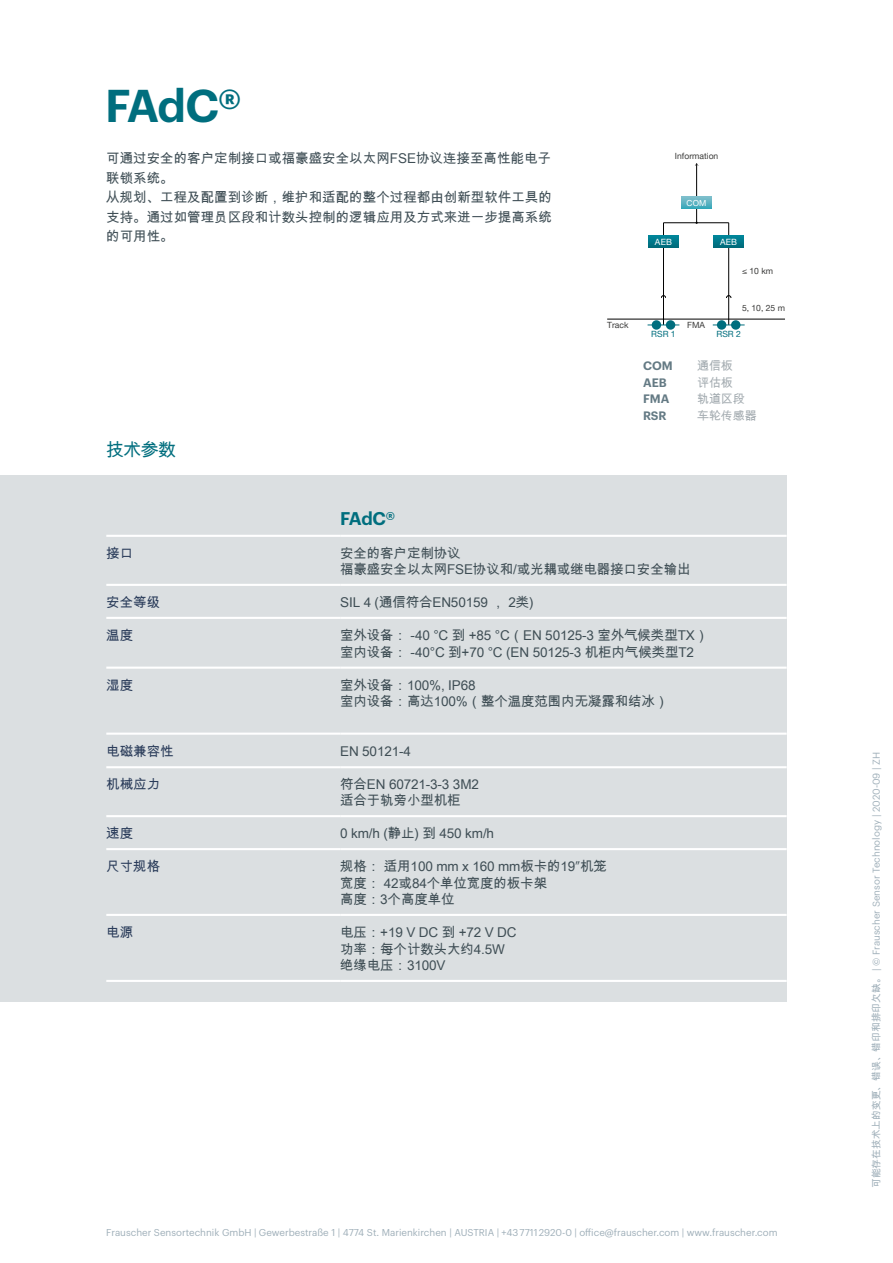
<style>
.page{position:relative;width:893px;height:1263px;background:#fff}
.page>*{position:absolute;margin:0;border:0;box-sizing:border-box;transform-origin:0 0}
.t1{font:600 45px "Graphik LCG";color:#006e7e}
.t2{font:600 18px "Graphik LCG";color:#006e7e}
.t3{font:18px "Arial Unicode MS";color:#006e7e}
.t4{font:13.5px/16.5px "Arial Unicode MS";letter-spacing:-.01em;color:#3f4e55}
.t5{font:13.5px "Arial Unicode MS";color:#2a3c5a}
.t6{font:12px "Arial Unicode MS";letter-spacing:-.01em;color:#a4acb1}
.t7{font:600 12px "Graphik LCG";letter-spacing:-.01em;color:#647a84}
.t8{font:9.75px "Graphik LCG";color:#9fafb9}
.t9{font:8.55px "Helvetica Neue LTW1 G";color:#3c3c3b}
.t10{font:8.55px "Helvetica Neue LTW1 G";color:#006e7e}
.t11{font:8.55px "Helvetica Neue LTW1 G";letter-spacing:.02em;color:#fff}
.t12{font:8.25px "Helvetica Neue LTW1 G";color:#fff}
.s1{font-family:"Arial Unicode MS"}
</style>
<div class="page">
<div style="left:0;top:475px;width:787px;height:526px;background:#dbdfe1"></div>
<hr style="left:106px;top:535px;width:234px;height:2px;background:#fff">
<hr style="left:340px;top:535px;width:447px;height:2px;background:#fff">
<hr style="left:106px;top:914px;width:234px;height:2px;background:#fff">
<hr style="left:340px;top:914px;width:447px;height:2px;background:#fff">
<hr style="left:106px;top:584px;width:234px;height:2px;background:#fff">
<hr style="left:340px;top:584px;width:447px;height:2px;background:#fff">
<hr style="left:106px;top:617px;width:234px;height:2px;background:#fff">
<hr style="left:340px;top:617px;width:447px;height:2px;background:#fff">
<hr style="left:106px;top:667px;width:234px;height:2px;background:#fff">
<hr style="left:340px;top:667px;width:447px;height:2px;background:#fff">
<hr style="left:106px;top:733px;width:234px;height:2px;background:#fff">
<hr style="left:340px;top:733px;width:447px;height:2px;background:#fff">
<hr style="left:106px;top:766px;width:234px;height:2px;background:#fff">
<hr style="left:340px;top:766px;width:447px;height:2px;background:#fff">
<hr style="left:106px;top:815px;width:234px;height:2px;background:#fff">
<hr style="left:340px;top:815px;width:447px;height:2px;background:#fff">
<hr style="left:106px;top:848px;width:234px;height:2px;background:#fff">
<hr style="left:340px;top:848px;width:447px;height:2px;background:#fff">
<hr style="left:106px;top:980px;width:234px;height:2px;background:#fff">
<hr style="left:340px;top:980px;width:447px;height:2px;background:#fff">
<hr style="left:696px;top:164px;width:1px;height:59px;background:#000">
<hr style="left:607px;top:319px;width:178px;height:1px;background:#000">
<hr style="left:663px;top:223px;width:1px;height:102px;background:#000">
<svg style="left:648px;top:236px;width:31px;height:12px"></svg>
<hr style="left:728px;top:223px;width:1px;height:102px;background:#000">
<svg style="left:713px;top:236px;width:31px;height:12px"></svg>
<svg style="left:726px;top:295px;width:5px;height:3px"></svg>
<hr style="left:663px;top:222px;width:66px;height:1px;background:#000">
<svg style="left:681px;top:197px;width:31px;height:12px"></svg>
<div style="left:652px;top:320px;width:9px;height:10px;background:#006e7e;border-radius:50%"></div>
<div style="left:666px;top:320px;width:9px;height:10px;background:#006e7e;border-radius:50%"></div>
<hr style="left:648px;top:324px;width:31px;height:1px;background:#006e7e">
<hr style="left:713px;top:324px;width:32px;height:1px;background:#006e7e">
<div style="left:717px;top:320px;width:9px;height:10px;background:#006e7e;border-radius:50%"></div>
<div style="left:731px;top:320px;width:9px;height:10px;background:#006e7e;border-radius:50%"></div>
<h1 class="t1" style="left:105px;top:71px;width:138px">FAdC®</h1>
<p class="t4" style="left:106px;top:148px;width:447px;line-height:19.5px">可通过安全的客户定制接口或福豪盛安全以太网FSE协议连接至高性能电子联锁系统。<br>从规划、工程及配置到诊断，维护和适配的整个过程都由创新型软件工具的支持。通过如管理员区段和计数头控制的逻辑应用及方式来进一步提高系统的可用性。</p>
<h2 class="t3" style="left:106px;top:436px;width:72px">技术参数</h2>
<h2 class="t2" style="left:340px;top:504px;width:56px">FAdC®</h2>
<p class="t9" style="left:675px;top:151px;width:45px">Information</p>
<p class="t12" style="left:687px;top:198px;width:21px">COM</p>
<p class="t11" style="left:655px;top:236px;width:19px">AEB</p>
<p class="t11" style="left:720px;top:236px;width:19px">AEB</p>
<p class="t9" style="left:607px;top:320px;width:23px">Track</p>
<p class="t9" style="left:687px;top:320px;width:19px">FMA</p>
<p class="t9" style="left:742px;top:266px;width:33px">≤ 10 km</p>
<p class="t9" style="left:742px;top:302px;width:44px">5, 10, 25 m</p>
<p class="t10" style="left:651px;top:329px;width:26px">RSR 1</p>
<p class="t10" style="left:716px;top:329px;width:26px">RSR 2</p>
<p class="t7" style="left:643px;top:357px;width:31px">COM</p>
<p class="t6" style="left:697px;top:357px;width:37px">通信板</p>
<p class="t7" style="left:643px;top:373px;width:25px">AEB</p>
<p class="t6" style="left:697px;top:374px;width:37px">评估板</p>
<p class="t7" style="left:643px;top:390px;width:28px">FMA</p>
<p class="t6" style="left:697px;top:390px;width:49px">轨道区段</p>
<p class="t7" style="left:643px;top:406px;width:25px">RSR</p>
<p class="t6" style="left:697px;top:407px;width:61px">车轮传感器</p>
<p class="t5" style="left:106px;top:543px;width:28px">接口</p>
<p class="t4" style="left:340px;top:544px;width:352px">安全的客户定制协议<br>福豪盛安全以太网FSE协议和/或光耦或继电器接口安全输出</p>
<p class="t5" style="left:106px;top:593px;width:55px">安全等级</p>
<p class="t4" style="left:340px;top:594px;width:195px">SIL 4 (通信符合EN50159 ， 2类)</p>
<p class="t5" style="left:106px;top:626px;width:28px">温度</p>
<p class="t4" style="left:340px;top:627px;width:369px">室外设备： -40 °C 到 +85 °C（EN 50125-3 室外气候类型TX）室内设备： -40°C 到+70 °C (EN 50125-3 机柜内气候类型T2</p>
<p class="t5" style="left:106px;top:675px;width:28px">湿度</p>
<p class="t4" style="left:340px;top:676px;width:330px">室外设备：100%, IP68<br>室内设备：高达100%（整个温度范围内无凝露和结冰）</p>
<p class="t5" style="left:106px;top:741px;width:69px">电磁兼容性</p>
<p class="t4" style="left:340px;top:742px;width:72px">EN 50121-4</p>
<p class="t5" style="left:106px;top:774px;width:55px">机械应力</p>
<p class="t4" style="left:340px;top:775px;width:140px">符合EN 60721-3-3 3M2适合于轨旁小型机柜</p>
<p class="t5" style="left:106px;top:824px;width:28px">速度</p>
<p class="t4" style="left:340px;top:825px;width:155px">0 km/h (静止) 到 450 km/h</p>
<p class="t5" style="left:106px;top:857px;width:55px">尺寸规格</p>
<p class="t4" style="left:340px;top:858px;width:268px">规格： 适用100 mm x 160 mm板卡的19″机笼宽度： 42或84个单位宽度的板卡架<br>高度：3个高度单位</p>
<p class="t5" style="left:106px;top:923px;width:28px">电源</p>
<p class="t4" style="left:340px;top:924px;width:178px">电压：+19 V DC 到 +72 V DC功率：每个计数头大约4.5W绝缘电压：3100V</p>
<p class="t8" style="left:106px;top:1225px;width:673px">Frauscher Sensortechnik GmbH | Gewerbestraße 1 | 4774 St. Marienkirchen | AUSTRIA | +43 7711 2920-0 | office@frauscher.com | www.frauscher.com</p>
<p class="t8" style="left:869px;top:1188px;width:438px;rotate:-90deg"><span class="s1">可能存在技术上的变更、错误、错印和排印欠缺。</span> | © Frauscher Sensor Technology | 2020-09 | ZH</p>
</div>
